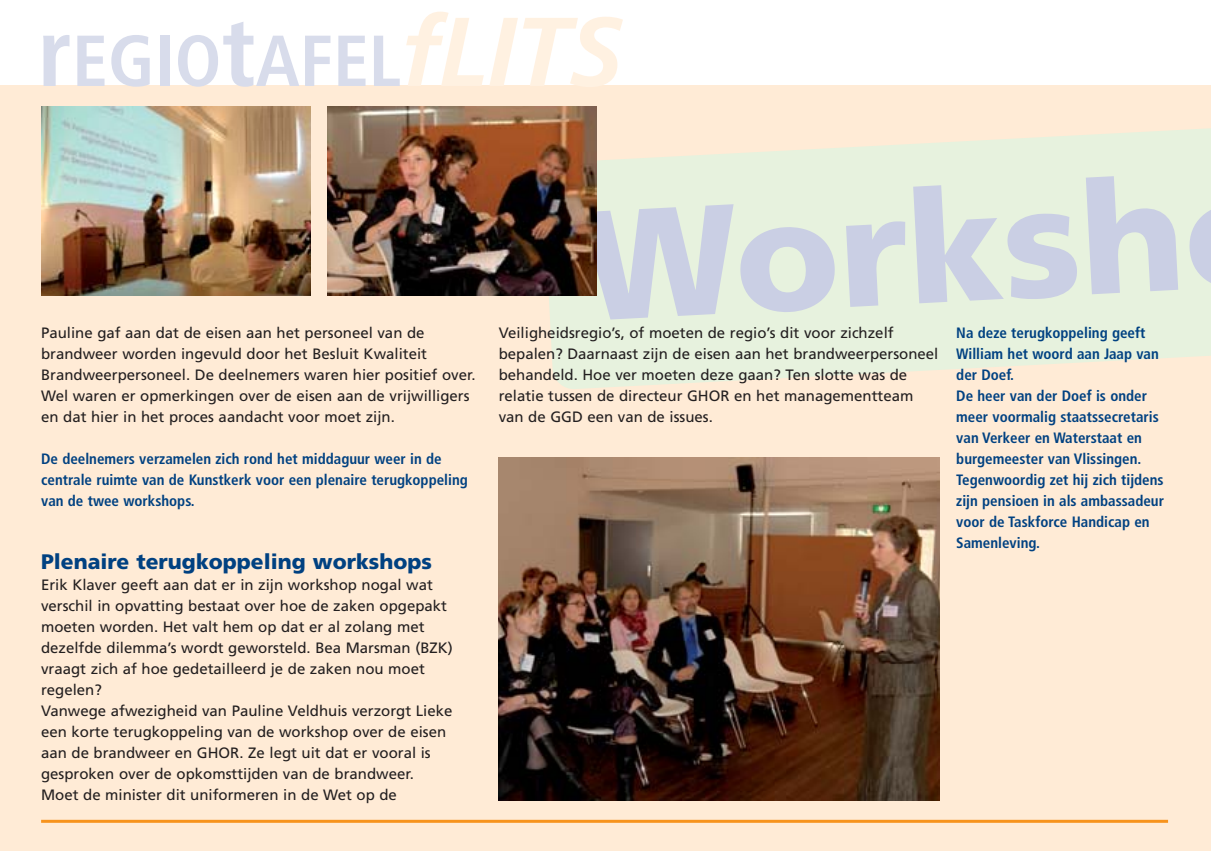
<style>
.page{position:relative;width:1212px;height:851px;background:#fff}
.page>*{position:absolute;margin:0;border:0;box-sizing:border-box;transform-origin:0 0}
.t1{font:900 155.7px "Frutiger";color:#cacfe4}
.t2{font:900 21px "Frutiger";color:#004181}
.t3{font:15px/21px "Frutiger";color:#231f20}
.t4{font:700 condensed 15px/21px "Frutiger";color:#004181}
</style>
<div class="page">
<div style="left:0;top:86px;width:1210px;height:764px;background:#ffebd6"></div>
<svg style="left:43px;top:35px;width:26px;height:51px"></svg>
<svg style="left:77px;top:36px;width:28px;height:50px"></svg>
<svg style="left:111px;top:35px;width:39px;height:52px"></svg>
<div style="left:160px;top:36px;width:9px;height:50px;background:#d8dceb"></div>
<svg style="left:178px;top:22px;width:121px;height:65px"></svg>
<svg style="left:305px;top:36px;width:25px;height:50px"></svg>
<svg style="left:338px;top:36px;width:27px;height:50px"></svg>
<svg style="left:374px;top:36px;width:26px;height:50px"></svg>
<svg style="left:406px;top:12px;width:217px;height:75px"></svg>
<hr style="left:41px;top:819px;width:1127px;height:3px;background:#f7931d">
<img style="left:41px;top:107px;width:269px;height:189px">
<img style="left:499px;top:457px;width:440px;height:343px">
<svg style="left:549px;top:114px;width:661px;height:275px;fill:#e7f2de"></svg>
<img style="left:327px;top:107px;width:269px;height:189px">
<p class="t3" style="left:41px;top:323px;width:436px">Pauline gaf aan dat de eisen aan het personeel van de brandweer worden ingevuld door het Besluit Kwaliteit Brandweerpersoneel. De deelnemers waren hier positief over.<br>Wel waren er opmerkingen over de eisen aan de vrijwilligers en dat hier in het proces aandacht voor moet zijn.</p>
<p class="t4" style="left:41px;top:449px;width:428px">De deelnemers verzamelen zich rond het middaguur weer in de centrale ruimte van de Kunstkerk voor een plenaire terugkoppeling van de twee workshops.</p>
<h2 class="t2" style="left:41px;top:553px;width:392px">Plenaire terugkoppeling workshops</h2>
<p class="t3" style="left:41px;top:575px;width:413px">Erik Klaver geeft aan dat er in zijn workshop nogal wat verschil in opvatting bestaat over hoe de zaken opgepakt moeten worden. Het valt hem op dat er al zolang met dezelfde dilemma’s wordt geworsteld. Bea Marsman (BZK) vraagt zich af hoe gedetailleerd je de zaken nou moet regelen?<br>Vanwege afwezigheid van Pauline Veldhuis verzorgt Lieke een korte terugkoppeling van de workshop over de eisen aan de brandweer en GHOR. Ze legt uit dat er vooral is gesproken over de opkomsttijden van de brandweer.<br>Moet de minister dit uniformeren in de Wet op de</p>
<h1 class="t1" style="left:579px;top:204px;width:604px;rotate:-3deg">Worksh</h1>
<p class="t3" style="left:499px;top:323px;width:441px">Veiligheidsregio’s, of moeten de regio’s dit voor zichzelf bepalen? Daarnaast zijn de eisen aan het brandweerpersoneel</p>
<p class="t3" style="left:499px;top:365px;width:416px">behandeld. Hoe ver moeten deze gaan? Ten slotte was de relatie tussen de directeur GHOR en het managementteam van de GGD een van de issues.</p>
<p class="t4" style="left:956px;top:323px;width:209px">Na deze terugkoppeling geeft<br>William het woord aan Jaap van der Doef.<br>De heer van der Doef is onder meer voormalig staatssecretaris van Verkeer en Waterstaat en burgemeester van Vlissingen.<br>Tegenwoordig zet hij zich tijdens zijn pensioen in als ambassadeur voor de Taskforce Handicap en<br>Samenleving.</p>
</div>
